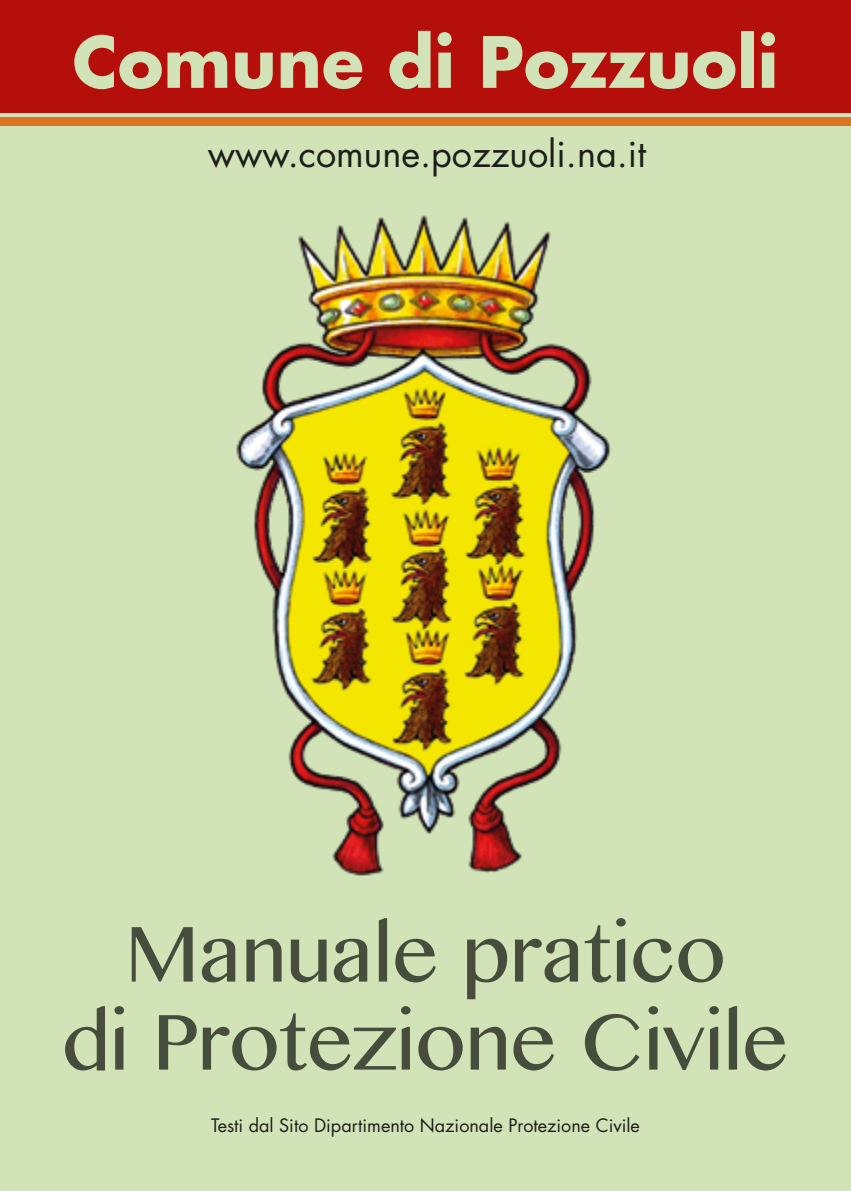
<style>
.page{position:relative;width:851px;height:1191px;background:#fff}
.page>*{position:absolute;margin:0;border:0;box-sizing:border-box;transform-origin:0 0}
.t1{font:80px/88px "Lao MN";color:#575756;text-align:center}
.t2{font:700 68.6px "Futura Std";color:#d2e4b7}
.t3{font:36px "Futura Std";color:#1d1d1b}
.t4{font:18px "Futura Std";color:#1d1d1b}
</style>
<div class="page">
<div style="left:0;top:0;width:850px;height:1191px;background:#d2e4b7"></div>
<div style="left:0;top:0;width:850px;height:112px;background:#b40f0b"></div>
<div style="left:0;top:117px;width:850px;height:8px;background:#dc7522"></div>
<img style="left:236px;top:215px;width:375px;height:661px">
<h2 class="t2" style="left:72px;top:16px;width:707px">Comune di Pozzuoli</h2>
<h3 class="t3" style="left:208px;top:131px;width:439px">www.comune.pozzuoli.na.it</h3>
<h1 class="t1" style="left:62px;top:912px;width:728px">Manuale pratico<br>di Protezione Civile</h1>
<p class="t4" style="left:211px;top:1114px;width:430px">Testi dal Sito Dipartimento Nazionale Protezione Civile</p>
</div>
